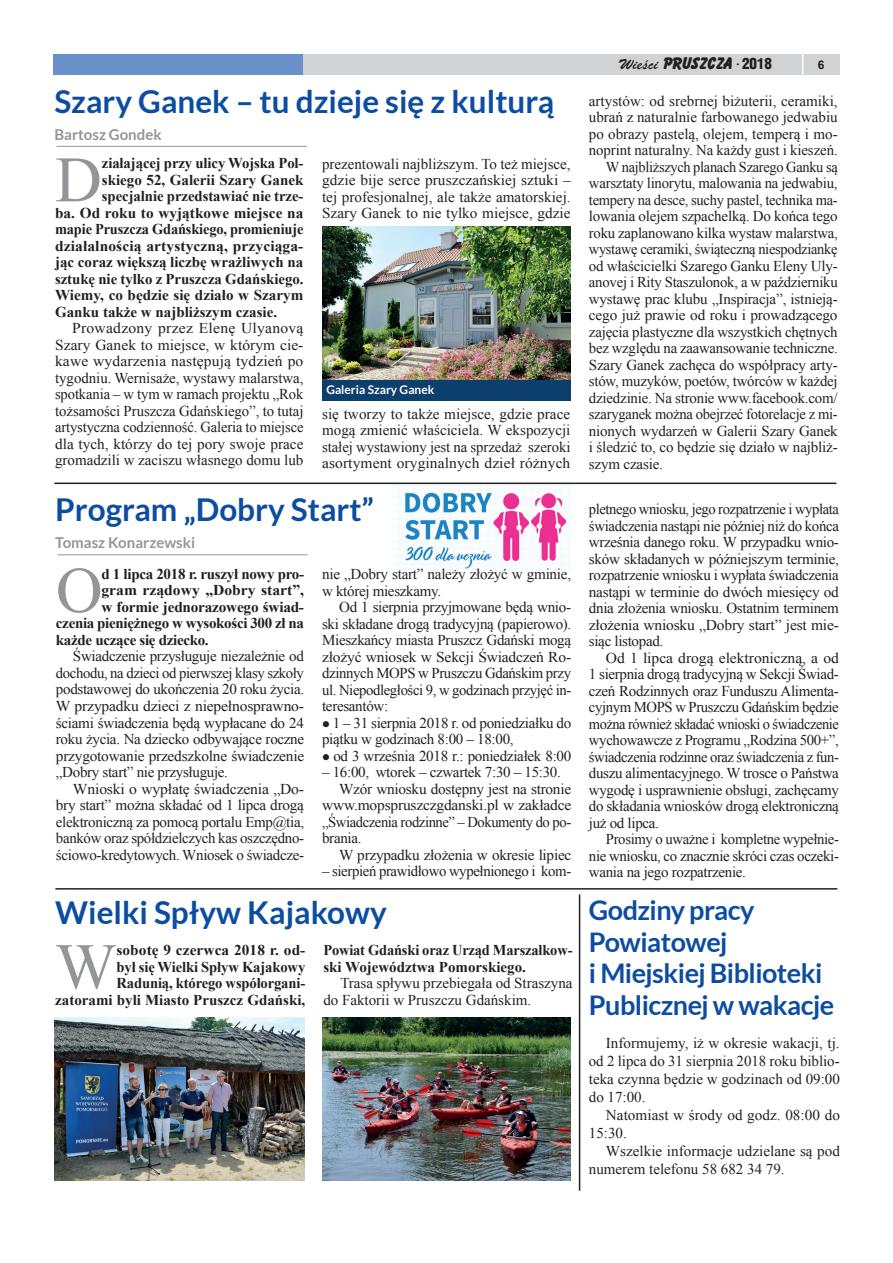
<style>
.page{position:relative;width:893px;height:1263px;background:#fff}
.page>*{position:absolute;margin:0;border:0;box-sizing:border-box;transform-origin:0 0}
.t1{font:64.8px "Times New Roman";color:#939598}
.t2{font:700 31.5px "Lato";color:#0d4da1}
.t3{font:700 27px/31.5px "Lato";letter-spacing:-.02em;color:#0d4da1}
.t4{font:15px/16.5px "Times New Roman";letter-spacing:-.015em;color:#231f20;text-align:justify}
.t5{font:15px/16.5px "Times New Roman";letter-spacing:-.015em;color:#231f20;text-align:justify;scale:1.04 1}
.t6{font:700 15px/16.5px "Times New Roman";letter-spacing:-.005em;color:#231f20;text-align:right}
.t7{font:700 15px/16.5px "Times New Roman";letter-spacing:-.005em;color:#231f20;scale:.96 1}
.t8{font:15px "Times New Roman";letter-spacing:-.015em;color:#231f20;scale:.96 1}
.t9{font:15px/18px "Times New Roman";letter-spacing:.005em;color:#231f20}
.t10{font:700 15px "Lato";color:#939598}
.t11{font:700 15px "Times New Roman";letter-spacing:-.005em;color:#231f20;scale:1.04 1}
.t12{font:700 15px "Bassoon";color:#231f20}
.t13{font:700 12px "Lato";color:#fff}
.t14{font:700 12px "Arial";color:#231f20}
.s1{font-family:"Brush Scr DEE";font-weight:400}
.s2{font-family:"Switzerland Cond";font-weight:900}
</style>
<div class="page">
<div style="left:53px;top:54px;width:251px;height:20px;background:#6a90c9"></div>
<div style="left:304px;top:54px;width:536px;height:20px;background:#d1d2d4"></div>
<svg style="left:802px;top:54px;width:1px;height:20px"></svg>
<img style="left:392px;top:484px;width:179px;height:87px">
<hr style="left:57px;top:146px;width:250px;height:1px;background:#939598">
<img style="left:322px;top:227px;width:248px;height:153px">
<hr style="left:57px;top:554px;width:251px;height:1px;background:#939598">
<div style="left:322px;top:380px;width:248px;height:21px;background:#0c3f6c"></div>
<hr style="left:54px;top:483px;width:782px;height:1px;background:#231f20">
<hr style="left:579px;top:894px;width:1px;height:297px;background:#231f20">
<img style="left:55px;top:1018px;width:249px;height:162px">
<img style="left:323px;top:1018px;width:247px;height:162px">
<hr style="left:55px;top:888px;width:782px;height:1px;background:#231f20">
<h2 class="t2" style="left:54px;top:83px;width:501px">Szary Ganek – tu dzieje się z kulturą</h2>
<p class="t10" style="left:54px;top:125px;width:109px">Bartosz Gondek</p>
<h1 class="t1" style="left:55px;top:136px;width:48px">D</h1>
<p class="t6" style="left:102px;top:155px;width:203px">ziałającej przy ulicy Wojska Pol-</p>
<p class="t4" style="left:322px;top:155px;width:250px">prezentowali najbliższym. To też miejsce, gdzie bije serce pruszczańskiej sztuki – tej profesjonalnej, ale także amatorskiej.<br>Szary Ganek to nie tylko miejsce, gdzie</p>
<p class="t6" style="left:102px;top:171px;width:203px">skiego 52, Galerii Szary Ganek</p>
<p class="t6" style="left:102px;top:188px;width:203px">specjalnie przedstawiać nie trze-</p>
<p class="t6" style="left:55px;top:204px;width:250px">ba. Od roku to wyjątkowe miejsce na</p>
<p class="t7" style="left:55px;top:221px;width:260px">mapie Pruszcza Gdańskiego, promieniuje</p>
<p class="t6" style="left:55px;top:237px;width:250px">działalnością artystyczną, przyciąga-</p>
<p class="t6" style="left:55px;top:254px;width:250px">jąc coraz większą liczbę wrażliwych na</p>
<p class="t6" style="left:55px;top:270px;width:250px">sztukę nie tylko z Pruszcza Gdańskiego.</p>
<p class="t6" style="left:55px;top:287px;width:250px">Wiemy, co będzie się działo w Szarym</p>
<p class="t6" style="left:55px;top:303px;width:224px">Ganku także w najbliższym czasie.</p>
<p class="t5" style="left:55px;top:320px;width:240px;text-indent:17px">Prowadzony przez Elenę Ulyanovą Szary Ganek to miejsce, w którym cie&shy;kawe wydarzenia następują tydzień po tygodniu. Wernisaże, wystawy malarstwa, spotkania – w tym w ramach projektu „Rok tożsamości Pruszcza Gdańskiego”, to tutaj artystyczna codzienność. Galeria to miejsce dla tych, którzy do tej pory swoje prace gromadzili w zaciszu własnego domu lub</p>
<p class="t13" style="left:326px;top:383px;width:110px">Galeria Szary Ganek</p>
<p class="t4" style="left:322px;top:405px;width:250px">się tworzy to także miejsce, gdzie prace mogą zmienić właściciela. W ekspozycji stałej wystawiony jest na sprzedaż szeroki asortyment oryginalnych dzieł różnych</p>
<h2 class="t2" style="left:55px;top:491px;width:320px">Program „Dobry Start”</h2>
<p class="t10" style="left:55px;top:534px;width:141px">Tomasz Konarzewski</p>
<h1 class="t1" style="left:56px;top:547px;width:48px">O</h1>
<p class="t6" style="left:101px;top:565px;width:204px">d 1 lipca 2018 r. ruszył nowy pro-</p>
<p class="t4" style="left:322px;top:566px;width:251px">nie „Dobry start” należy złożyć w gminie, w której mieszkamy.</p>
<p class="t4" style="left:322px;top:599px;width:251px;text-indent:17px">Od 1 sierpnia przyjmowane będą wnio&shy;ski składane drogą tradycyjną (papierowo).<br>Mieszkańcy miasta Pruszcz Gdański mogą złożyć wniosek w Sekcji Świadczeń Ro&shy;dzinnych MOPS w Pruszczu Gdańskim przy ul. Niepodległości 9, w godzinach przyjęć in&shy;teresantów:</p>
<p class="t4" style="left:322px;top:714px;width:251px">● 1 – 31 sierpnia 2018 r. od poniedziałku do piątku w godzinach 8:00 – 18:00,</p>
<p class="t4" style="left:322px;top:747px;width:251px">● od 3 września 2018 r.: poniedziałek 8:00</p>
<p class="t4" style="left:322px;top:764px;width:240px">– 16:00, wtorek – czwartek 7:30 – 15:30.</p>
<p class="t4" style="left:339px;top:780px;width:234px">Wzór wniosku dostępny jest na stronie</p>
<p class="t4" style="left:322px;top:797px;width:251px">www.mopspruszczgdanski.pl w zakładce</p>
<p class="t4" style="left:322px;top:813px;width:251px">„Świadczenia rodzinne” – Dokumenty do po-</p>
<p class="t4" style="left:322px;top:830px;width:41px">brania.</p>
<p class="t4" style="left:339px;top:846px;width:234px">W przypadku złożenia w okresie lipiec</p>
<p class="t4" style="left:322px;top:863px;width:251px">– sierpień prawidłowo wypełnionego i kom-</p>
<p class="t11" style="left:101px;top:580px;width:196px">gram rządowy „Dobry start”,</p>
<p class="t6" style="left:101px;top:598px;width:204px">w formie jednorazowego świad-</p>
<p class="t6" style="left:56px;top:615px;width:250px">czenia pieniężnego w wysokości 300 zł na</p>
<p class="t6" style="left:56px;top:631px;width:154px">każde uczące się dziecko.</p>
<p class="t4" style="left:56px;top:648px;width:250px;text-indent:17px">Świadczenie przysługuje niezależnie od dochodu, na dzieci od pierwszej klasy szkoły podstawowej do ukończenia 20 roku życia.<br>W przypadku dzieci z niepełnosprawno&shy;ściami świadczenia będą wypłacane do 24 roku życia. Na dziecko odbywające roczne przygotowanie przedszkolne świadczenie „Dobry start” nie przysługuje.</p>
<p class="t5" style="left:56px;top:780px;width:240px;text-indent:17px">Wnioski o wypłatę świadczenia „Do&shy;bry start” można składać od 1 lipca drogą elektroniczną za pomocą portalu Emp@tia, banków oraz spółdzielczych kas oszczędno&shy;ściowo-kredytowych. Wniosek o świadcze-</p>
<h2 class="t2" style="left:55px;top:895px;width:333px">Wielki Spływ Kajakowy</h2>
<h1 class="t1" style="left:55px;top:923px;width:63px">W</h1>
<p class="t7" style="left:323px;top:941px;width:261px">Powiat Gdański oraz Urząd Marszałkow&shy;ski Województwa Pomorskiego.</p>
<p class="t4" style="left:323px;top:975px;width:251px;text-indent:17px">Trasa spływu przebiegała od Straszyna do Faktorii w Pruszczu Gdańskim.</p>
<p class="t6" style="left:55px;top:941px;width:252px">sobotę 9 czerwca 2018 r. od-<br>był się Wielki Spływ Kajakowy<br>Radunią, którego współorgani&shy;zatorami byli Miasto Pruszcz Gdański,</p>
<p class="t12" style="left:619px;top:53px;width:154px"><span class="s1">Wieœci</span> PRUSZCZA <sup>.</sup><span class="s2">2018</span></p>
<p class="t14" style="left:818px;top:57px;width:8px">6</p>
<p class="t4" style="left:589px;top:92px;width:250px">artystów: od srebrnej biżuterii, ceramiki,</p>
<p class="t4" style="left:589px;top:109px;width:250px">ubrań z naturalnie farbowanego jedwabiu</p>
<p class="t4" style="left:589px;top:125px;width:250px">po obrazy pastelą, olejem, temperą i mo-</p>
<p class="t4" style="left:589px;top:142px;width:250px">noprint naturalny. Na każdy gust i kieszeń.</p>
<p class="t8" style="left:606px;top:157px;width:243px">W najbliższych planach Szarego Ganku są</p>
<p class="t4" style="left:589px;top:175px;width:250px">warsztaty linorytu, malowania na jedwabiu,</p>
<p class="t4" style="left:589px;top:191px;width:250px">tempery na desce, suchy pastel, technika ma-</p>
<p class="t4" style="left:589px;top:208px;width:250px">lowania olejem szpachelką. Do końca tego</p>
<p class="t4" style="left:589px;top:224px;width:250px">roku zaplanowano kilka wystaw malarstwa,</p>
<p class="t8" style="left:589px;top:239px;width:260px">wystawę ceramiki, świąteczną niespodziankę</p>
<p class="t4" style="left:589px;top:257px;width:250px">od właścicielki Szarego Ganku Eleny Uly-</p>
<p class="t4" style="left:589px;top:274px;width:250px">anovej i Rity Staszulonok, a w październiku</p>
<p class="t4" style="left:589px;top:290px;width:250px">wystawę prac klubu „Inspiracja”, istnieją-</p>
<p class="t4" style="left:589px;top:307px;width:250px">cego już prawie od roku i prowadzącego</p>
<p class="t4" style="left:589px;top:323px;width:250px">zajęcia plastyczne dla wszystkich chętnych</p>
<p class="t4" style="left:589px;top:340px;width:250px">bez względu na zaawansowanie techniczne.</p>
<p class="t4" style="left:589px;top:356px;width:250px">Szary Ganek zachęca do współpracy arty-</p>
<p class="t4" style="left:589px;top:373px;width:250px">stów, muzyków, poetów, twórców w każdej</p>
<p class="t4" style="left:589px;top:389px;width:250px">dziedzinie. Na stronie www.facebook.com/</p>
<p class="t4" style="left:589px;top:406px;width:250px">szaryganek można obejrzeć fotorelacje z mi-</p>
<p class="t4" style="left:589px;top:422px;width:250px">nionych wydarzeń w Galerii Szary Ganek</p>
<p class="t4" style="left:589px;top:439px;width:250px">i śledzić to, co będzie się działo w najbliż-</p>
<p class="t4" style="left:589px;top:455px;width:76px">szym czasie.</p>
<p class="t4" style="left:589px;top:501px;width:252px">pletnego wniosku, jego rozpatrzenie i wypłata świadczenia nastąpi nie później niż do końca września danego roku. W przypadku wnio&shy;sków składanych w późniejszym terminie, rozpatrzenie wniosku i wypłata świadczenia nastąpi w terminie do dwóch miesięcy od dnia złożenia wniosku. Ostatnim terminem złożenia wniosku „Dobry start” jest mie&shy;siąc listopad.</p>
<p class="t5" style="left:589px;top:649px;width:242px;text-indent:17px">Od 1 lipca drogą elektroniczną, a od 1 sierpnia drogą tradycyjną w Sekcji Świad&shy;czeń Rodzinnych oraz Funduszu Alimenta&shy;cyjnym MOPS w Pruszczu Gdańskim będzie można również składać wnioski o świadczenie wychowawcze z Programu „Rodzina 500+”, świadczenia rodzinne oraz świadczenia z fun&shy;duszu alimentacyjnego. W trosce o Państwa wygodę i usprawnienie obsługi, zachęcamy do składania wniosków drogą elektroniczną już od lipca.</p>
<p class="t4" style="left:589px;top:831px;width:252px;text-indent:17px">Prosimy o uważne i kompletne wypełnie&shy;nie wniosku, co znacznie skróci czas oczeki&shy;wania na jego rozpatrzenie.</p>
<h3 class="t3" style="left:589px;top:894px;width:247px">Godziny pracy<br>Powiatowej<br>i Miejskiej Biblioteki<br>Publicznej w wakacje</h3>
<p class="t4" style="left:589px;top:1034px;width:252px;line-height:18px;text-indent:17px">Informujemy, iż w okresie wakacji, tj. od 2 lipca do 31 sierpnia 2018 roku biblio&shy;teka czynna będzie w godzinach od 09:00 do 17:00.</p>
<p class="t9" style="left:589px;top:1106px;width:252px;text-indent:17px">Natomiast w środy od godz. 08:00 do<br>15:30.</p>
<p class="t4" style="left:589px;top:1142px;width:253px;line-height:18px;text-indent:17px">Wszelkie informacje udzielane są pod numerem telefonu 58 682 34 79.</p>
</div>
